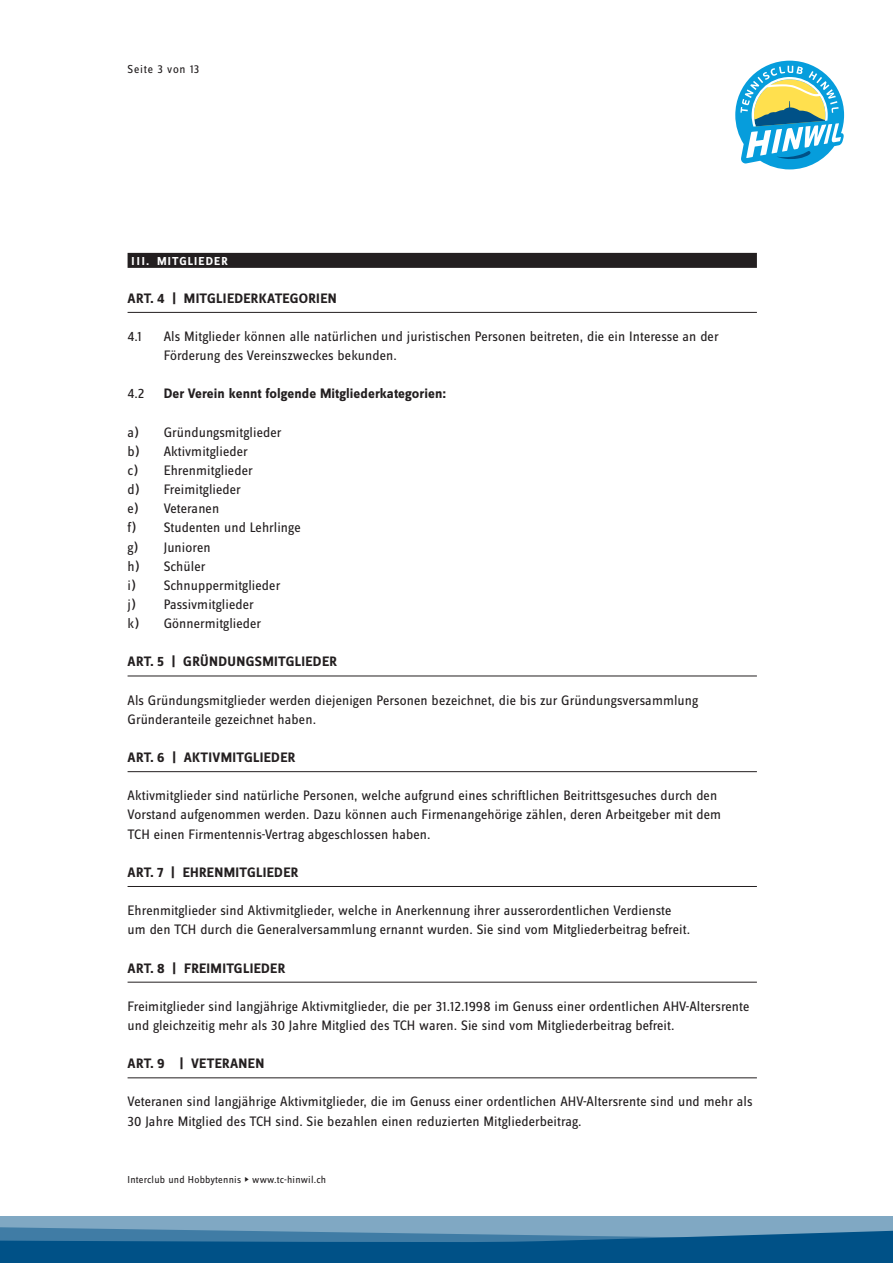
<style>
.page{position:relative;width:893px;height:1263px;background:#fff}
.page>*{position:absolute;margin:0;border:0;box-sizing:border-box;transform-origin:0 0}
.t1{font:14.25px/19.2px "Zine Sans Dis";letter-spacing:.005em;color:#231f20}
.t2{font:700 14.25px "Zine Sans Dis";letter-spacing:.015em;color:#231f20}
.t3{font:700 12px "Zine Sans Dis";letter-spacing:.095em;color:#fff}
.t4{font:12px "Zine Sans Dis";letter-spacing:.06em;color:#231f20}
.t5{font:10.5px "Zine Sans Dis";letter-spacing:.02em;color:#231f20}
.s1{font-family:"Zine Sans Dis Medium Roman Exp"}
</style>
<div class="page">
<div style="left:0;top:1216px;width:893px;height:47px;background:#80a8c3"></div>
<svg style="left:0;top:1227px;width:893px;height:36px"></svg>
<div style="left:128px;top:253px;width:629px;height:15px;background:#231f20"></div>
<hr style="left:128px;top:312px;width:629px;height:1px;background:#231f20">
<hr style="left:128px;top:676px;width:629px;height:1px;background:#231f20">
<hr style="left:128px;top:771px;width:629px;height:1px;background:#231f20">
<hr style="left:128px;top:886px;width:629px;height:1px;background:#231f20">
<hr style="left:128px;top:982px;width:629px;height:1px;background:#231f20">
<hr style="left:128px;top:1077px;width:629px;height:1px;background:#231f20">
<svg style="left:735px;top:61px;width:109px;height:108px"></svg>
<p class="t4" style="left:128px;top:64px;width:73px">Seite 3 von 13</p>
<p class="t3" style="left:131px;top:254px;width:98px">III. MITGLIEDER</p>
<p class="t2" style="left:128px;top:291px;width:211px">ART. 4 | MITGLIEDERKATEGORIEN</p>
<p class="t1" style="left:128px;top:327px;width:16px">4.1</p>
<p class="t1" style="left:164px;top:327px;width:556px">Als Mitglieder können alle natürlichen und juristischen Personen beitreten, die ein Interesse an der<br>Förderung des Vereinszweckes bekunden.</p>
<p class="t1" style="left:128px;top:385px;width:18px">4.2</p>
<p class="t2" style="left:164px;top:386px;width:284px">Der Verein kennt folgende Mitgliederkategorien:</p>
<p class="t1" style="left:128px;top:423px;width:175px">a) Gründungsmitglieder<br>b) Aktivmitglieder<br>c) Ehrenmitglieder<br>d) Freimitglieder<br>e) Veteranen<br>f) Studenten und Lehrlinge g) Junioren<br>h) Schüler<br>i) Schnuppermitglieder<br>j) Passivmitglieder<br>k) Gönnermitglieder</p>
<p class="t2" style="left:128px;top:654px;width:211px">ART. 5 | GRÜNDUNGSMITGLIEDER</p>
<p class="t1" style="left:128px;top:691px;width:572px">Als Gründungsmitglieder werden diejenigen Personen bezeichnet, die bis zur Gründungsversammlung<br>Gründeranteile gezeichnet haben.</p>
<p class="t2" style="left:128px;top:750px;width:169px">ART. 6 | AKTIVMITGLIEDER</p>
<p class="t1" style="left:128px;top:787px;width:595px">Aktivmitglieder sind natürliche Personen, welche aufgrund eines schriftlichen Beitrittsgesuches durch den<br>Vorstand aufgenommen werden. Dazu können auch Firmenangehörige zählen, deren Arbeitgeber mit dem<br>TCH einen Firmentennis-Vertrag abgeschlossen haben.</p>
<p class="t2" style="left:128px;top:865px;width:172px">ART. 7 | EHRENMITGLIEDER</p>
<p class="t1" style="left:128px;top:901px;width:564px">Ehrenmitglieder sind Aktivmitglieder, welche in Anerkennung ihrer ausserordentlichen Verdienste um den TCH durch die Generalversammlung ernannt wurden. Sie sind vom Mitgliederbeitrag befreit.</p>
<p class="t2" style="left:128px;top:960px;width:159px">ART. 8 | FREIMITGLIEDER</p>
<p class="t1" style="left:128px;top:997px;width:623px">Freimitglieder sind langjährige Aktivmitglieder, die per 31.12.1998 im Genuss einer ordentlichen AHV-Altersrente und gleichzeitig mehr als 30 Jahre Mitglied des TCH waren. Sie sind vom Mitgliederbeitrag befreit.</p>
<p class="t2" style="left:128px;top:1056px;width:138px">ART. 9 | VETERANEN</p>
<p class="t1" style="left:128px;top:1093px;width:626px">Veteranen sind langjährige Aktivmitglieder, die im Genuss einer ordentlichen AHV-Altersrente sind und mehr als<br>30 Jahre Mitglied des TCH sind. Sie bezahlen einen reduzierten Mitgliederbeitrag.</p>
<p class="t5" style="left:128px;top:1174px;width:200px">Interclub und Hobbytennis <span class="s1">n</span> www.tc-hinwil.ch</p>
</div>
